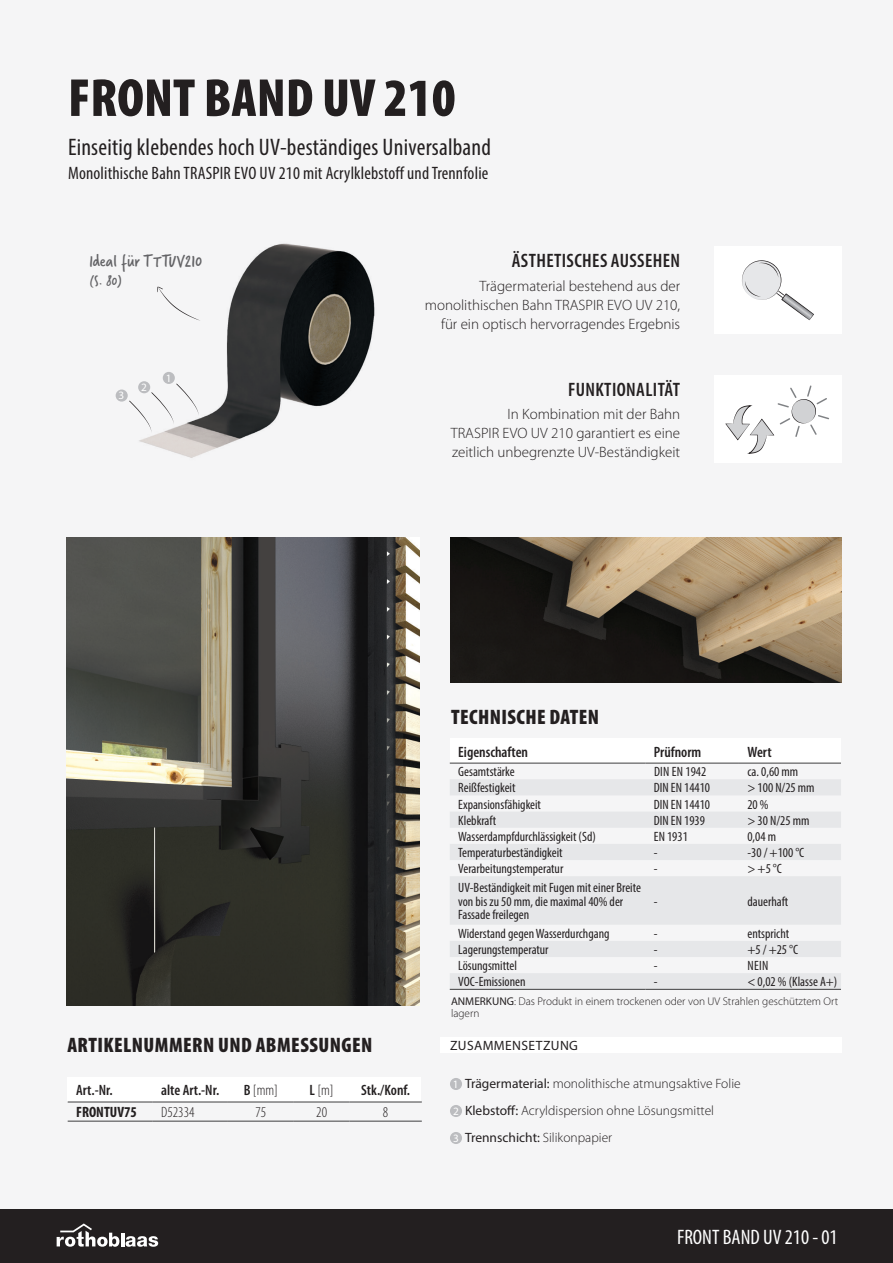
<style>
.page{position:relative;width:893px;height:1263px;background:#f5f5f6}
.page>*{position:absolute;margin:0;border:0;box-sizing:border-box;transform-origin:0 0}
.t1{font:900 condensed 54px "Myriad Pro";color:#231f20}
.t2{font:condensed 24px "Myriad Pro";letter-spacing:.01em;color:#231f20}
.t3{font:900 condensed 21px "Myriad Pro";letter-spacing:.02em;color:#231f20}
.t4{font:condensed 21px "Myriad Pro";color:#fff}
.t5{font:600 condensed 19.5px "Myriad Pro";letter-spacing:.02em;color:#231f20}
.t6{font:condensed 18px "Myriad Pro";letter-spacing:.01em;color:#231f20}
.t7{font:18px "Verveine";color:#636366}
.t8{font:300 15px/19.2px "Myriad Pro";color:#231f20;text-align:right}
.t9{font:600 condensed 15px "Myriad Pro";color:#231f20}
.t10{font:300 condensed 15px "Myriad Pro";color:#231f20}
.t11{font:700 condensed 15px "Myriad Pro";color:#231f20}
.t12{font:15px "Verveine";color:#636366}
.t13{font:condensed 13.5px/13.5px "Myriad Pro";color:#231f20}
.t14{font:300 13.5px/27px "Myriad Pro";color:#231f20}
.t15{font:13.5px "Myriad Pro";letter-spacing:.03em;color:#231f20}
.t16{font:300 11.25px/12px "Myriad Pro";color:#231f20}
.t17{font:11.25px "Myriad Pro";color:#fff}
.s1{font-weight:600}
.s2{font-weight:400}
.s3{font-weight:400;font-size:11.25px;color:#fff}
</style>
<div class="page">
<div style="left:67px;top:1078px;width:354px;height:24px;background:#fff"></div>
<div style="left:714px;top:246px;width:128px;height:87px;background:#fff"></div>
<svg style="left:742px;top:260px;width:72px;height:60px"></svg>
<div style="left:714px;top:375px;width:128px;height:88px;background:#fff"></div>
<svg style="left:725px;top:385px;width:104px;height:69px"></svg>
<img style="left:67px;top:550px;width:353px;height:455px">
<div style="left:450px;top:739px;width:390px;height:24px;background:#fff"></div>
<img style="left:450px;top:538px;width:392px;height:144px">
<div style="left:441px;top:1037px;width:401px;height:16px;background:#fff"></div>
<img style="left:66px;top:243px;width:353px;height:308px">
<svg style="left:129px;top:384px;width:69px;height:49px"></svg>
<div style="left:116px;top:389px;width:12px;height:13px;background:#bcbdc0;border-radius:50%"></div>
<div style="left:138px;top:381px;width:12px;height:12px;background:#bcbdc0;border-radius:50%"></div>
<div style="left:163px;top:372px;width:12px;height:12px;background:#bcbdc0;border-radius:50%"></div>
<hr style="left:68px;top:1102px;width:85px;height:1px;background:#3e3e3f">
<hr style="left:153px;top:1102px;width:75px;height:1px;background:#3e3e3f">
<hr style="left:228px;top:1102px;width:66px;height:1px;background:#3e3e3f">
<hr style="left:294px;top:1102px;width:56px;height:1px;background:#3e3e3f">
<hr style="left:350px;top:1102px;width:72px;height:1px;background:#3e3e3f">
<hr style="left:68px;top:1121px;width:85px;height:1px;background:#3e3e3f">
<hr style="left:153px;top:1121px;width:75px;height:1px;background:#3e3e3f">
<hr style="left:228px;top:1121px;width:66px;height:1px;background:#3e3e3f">
<hr style="left:294px;top:1121px;width:56px;height:1px;background:#3e3e3f">
<hr style="left:350px;top:1121px;width:72px;height:1px;background:#3e3e3f">
<div style="left:450px;top:1078px;width:12px;height:12px;background:#bcbdc0;border-radius:50%"></div>
<div style="left:450px;top:1105px;width:12px;height:12px;background:#bcbdc0;border-radius:50%"></div>
<div style="left:450px;top:1132px;width:12px;height:12px;background:#bcbdc0;border-radius:50%"></div>
<svg style="left:450px;top:779px;width:391px;height:210px;fill:#e6e7e9"></svg>
<hr style="left:450px;top:763px;width:195px;height:1px;background:#3e3e3f">
<hr style="left:645px;top:763px;width:94px;height:1px;background:#3e3e3f">
<hr style="left:739px;top:763px;width:102px;height:1px;background:#3e3e3f">
<hr style="left:450px;top:989px;width:195px;height:1px;background:#3e3e3f">
<hr style="left:645px;top:989px;width:94px;height:1px;background:#3e3e3f">
<hr style="left:739px;top:989px;width:102px;height:1px;background:#3e3e3f">
<svg style="left:157px;top:286px;width:44px;height:35px"></svg>
<div style="left:0;top:1209px;width:893px;height:54px;background:#231f20"></div>
<svg style="left:57px;top:1223px;width:101px;height:24px"></svg>
<h1 class="t1" style="left:68px;top:68px;width:389px">FRONT BAND UV 210</h1>
<h2 class="t2" style="left:68px;top:132px;width:425px">Einseitig klebendes hoch UV-beständiges Universalband</h2>
<h3 class="t6" style="left:68px;top:162px;width:422px">Monolithische Bahn TRASPIR EVO UV 210 mit Acrylklebstoff und Trennfolie</h3>
<h3 class="t7" style="left:89px;top:248px;width:114px">Ideal für TTTUV210</h3>
<p class="t12" style="left:89px;top:270px;width:34px">(S. 80)</p>
<h3 class="t5" style="left:512px;top:250px;width:170px">ÄSTHETISCHES AUSSEHEN</h3>
<p class="t8" style="left:425px;top:276px;width:257px">Trägermaterial bestehend aus der monolithischen Bahn TRASPIR EVO UV 210, für ein optisch hervorragendes Ergebnis</p>
<p class="t17" style="left:119px;top:389px;width:7px">3</p>
<p class="t17" style="left:141px;top:380px;width:7px">2</p>
<p class="t17" style="left:166px;top:371px;width:7px">1</p>
<h3 class="t5" style="left:568px;top:378px;width:114px">FUNKTIONALITÄT</h3>
<p class="t8" style="left:451px;top:405px;width:231px;text-align:justify;text-indent:57px">In Kombination mit der Bahn TRASPIR EVO UV 210 garantiert es eine zeitlich unbegrenzte UV-Beständigkeit</p>
<h3 class="t3" style="left:67px;top:1034px;width:307px">ARTIKELNUMMERN UND ABMESSUNGEN</h3>
<p class="t9" style="left:76px;top:1082px;width:38px">Art.-Nr.</p>
<p class="t9" style="left:161px;top:1082px;width:60px">alte Art.-Nr.</p>
<p class="t10" style="left:244px;top:1082px;width:36px"><span class="s1">B</span> [mm]</p>
<p class="t10" style="left:310px;top:1082px;width:26px"><span class="s1">L</span> [m]</p>
<p class="t9" style="left:361px;top:1082px;width:50px">Stk./Konf.</p>
<p class="t11" style="left:76px;top:1103px;width:62px">FRONTUV75</p>
<p class="t10" style="left:161px;top:1104px;width:35px">D52334</p>
<p class="t10" style="left:255px;top:1104px;width:12px">75</p>
<p class="t10" style="left:316px;top:1104px;width:12px">20</p>
<p class="t10" style="left:383px;top:1104px;width:7px">8</p>
<h3 class="t3" style="left:451px;top:705px;width:150px">TECHNISCHE DATEN</h3>
<p class="t9" style="left:458px;top:743px;width:71px">Eigenschaften</p>
<p class="t9" style="left:654px;top:743px;width:49px">Prüfnorm</p>
<p class="t9" style="left:747px;top:743px;width:26px">Wert</p>
<p class="t13" style="left:458px;top:765px;width:58px">Gesamtstärke</p>
<p class="t13" style="left:654px;top:765px;width:54px">DIN EN 1942</p>
<p class="t13" style="left:747px;top:765px;width:52px">ca. 0,60 mm</p>
<p class="t13" style="left:458px;top:781px;width:59px">Reißfestigkeit</p>
<p class="t13" style="left:654px;top:781px;width:58px">DIN EN 14410</p>
<p class="t13" style="left:747px;top:781px;width:69px">&gt; 100 N/25 mm</p>
<p class="t13" style="left:458px;top:797px;width:84px">Expansionsfähigkeit</p>
<p class="t13" style="left:654px;top:797px;width:58px">DIN EN 14410</p>
<p class="t13" style="left:747px;top:797px;width:23px">20 %</p>
<p class="t13" style="left:458px;top:813px;width:39px">Klebkraft</p>
<p class="t13" style="left:654px;top:813px;width:53px">DIN EN 1939</p>
<p class="t13" style="left:747px;top:813px;width:64px">&gt; 30 N/25 mm</p>
<p class="t13" style="left:458px;top:829px;width:139px">Wasserdampfdurchlässigkeit (Sd)</p>
<p class="t13" style="left:654px;top:829px;width:35px">EN 1931</p>
<p class="t13" style="left:747px;top:829px;width:30px">0,04 m</p>
<p class="t13" style="left:458px;top:846px;width:106px">Temperaturbeständigkeit</p>
<p class="t13" style="left:654px;top:846px;width:5px">-</p>
<p class="t13" style="left:747px;top:846px;width:58px">-30 / +100 °C</p>
<p class="t13" style="left:458px;top:862px;width:107px">Verarbeitungstemperatur</p>
<p class="t13" style="left:654px;top:862px;width:5px">-</p>
<p class="t13" style="left:747px;top:862px;width:36px">&gt; +5 °C</p>
<p class="t13" style="left:458px;top:881px;width:184px">UV-Beständigkeit mit Fugen mit einer Breite von bis zu 50 mm, die maximal 40% der<br>Fassade freilegen</p>
<p class="t13" style="left:654px;top:894px;width:5px">-</p>
<p class="t13" style="left:747px;top:894px;width:42px">dauerhaft</p>
<p class="t13" style="left:458px;top:926px;width:153px">Widerstand gegen Wasserdurchgang</p>
<p class="t13" style="left:654px;top:926px;width:5px">-</p>
<p class="t13" style="left:747px;top:926px;width:43px">entspricht</p>
<p class="t13" style="left:458px;top:943px;width:92px">Lagerungstemperatur</p>
<p class="t13" style="left:654px;top:943px;width:5px">-</p>
<p class="t13" style="left:747px;top:943px;width:52px">+5 / +25 °C</p>
<p class="t13" style="left:458px;top:959px;width:60px">Lösungsmittel</p>
<p class="t13" style="left:654px;top:959px;width:5px">-</p>
<p class="t13" style="left:748px;top:959px;width:22px">NEIN</p>
<p class="t13" style="left:458px;top:975px;width:69px">VOC-Emissionen</p>
<p class="t13" style="left:654px;top:975px;width:5px">-</p>
<p class="t13" style="left:747px;top:975px;width:91px">&lt; 0,02 % (Klasse A+)</p>
<p class="t16" style="left:451px;top:995px;width:389px"><span class="s2">ANMERKUNG</span>: Das Produkt in einem trockenen oder von UV Strahlen geschütztem Ort lagern</p>
<p class="t15" style="left:450px;top:1037px;width:129px">ZUSAMMENSETZUNG</p>
<p class="t14" style="left:453px;top:1070px;width:289px"><span class="s3">1</span> <span class="s2">Trägermaterial:</span> monolithische atmungsaktive Folie<br><span class="s3">2</span> <span class="s2">Klebstoff:</span> Acryldispersion ohne Lösungsmittel<br><span class="s3">3</span> <span class="s2">Trennschicht:</span> Silikonpapier</p>
<p class="t4" style="left:677px;top:1224px;width:162px">FRONT BAND UV 210 - 01</p>
</div>
